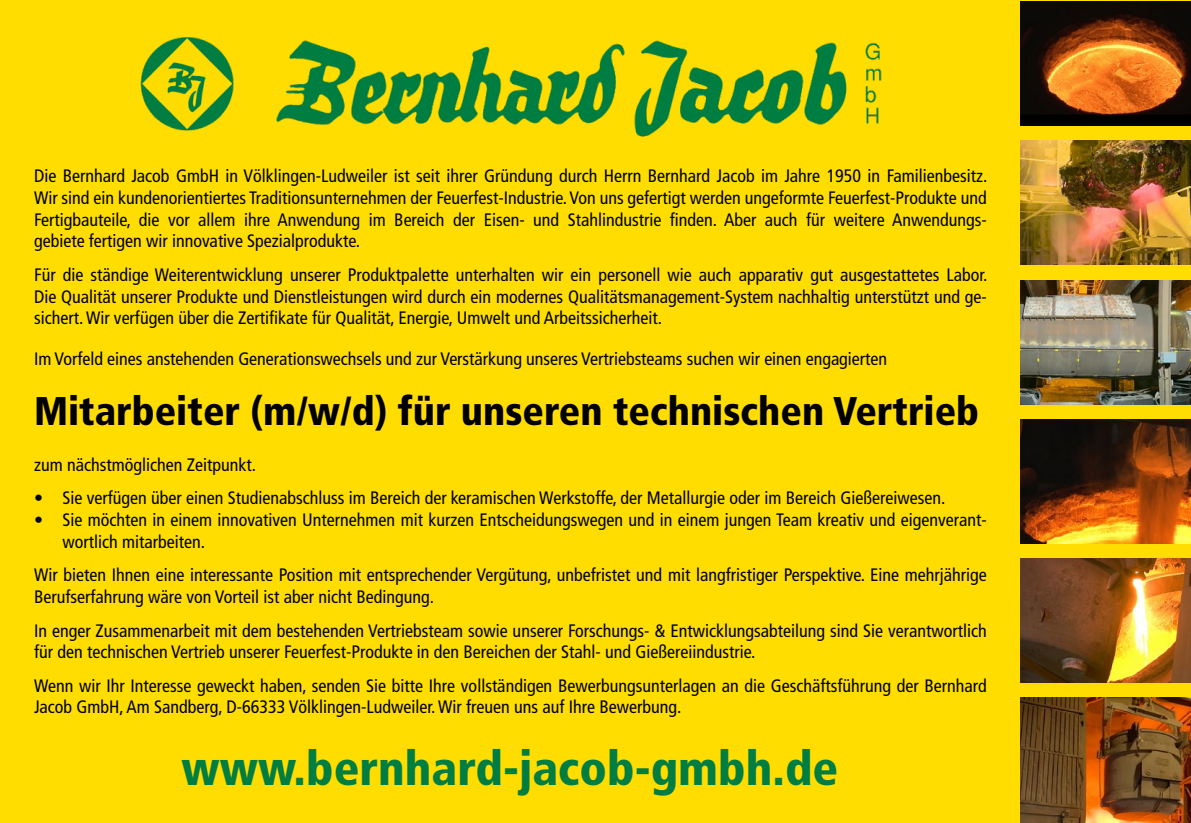
<style>
.page{position:relative;width:1191px;height:823px;background:#fff}
.page>*{position:absolute;margin:0;border:0;box-sizing:border-box;transform-origin:0 0}
.t1{font:900 condensed 48px "Frutiger";color:#007d40}
.t2{font:900 condensed 40px "Frutiger";color:#000}
.t3{font:condensed 18px/21.6px "Frutiger";color:#000}
</style>
<div class="page">
<div style="left:0;top:0;width:1191px;height:822px;background:#fd0"></div>
<img style="left:140px;top:37px;width:742px;height:100px">
<img style="left:1020px;top:2px;width:171px;height:124px">
<img style="left:1020px;top:141px;width:171px;height:124px">
<img style="left:1020px;top:280px;width:171px;height:124px">
<img style="left:1020px;top:419px;width:171px;height:124px">
<img style="left:1020px;top:558px;width:171px;height:124px">
<img style="left:1020px;top:697px;width:171px;height:125px">
<p class="t3" style="left:34px;top:165px;width:955px;text-align:justify">Die Bernhard Jacob GmbH in Völklingen-Ludweiler ist seit ihrer Gründung durch Herrn Bernhard Jacob im Jahre 1950 in Familienbesitz.<br>Wir sind ein kundenorientiertes Traditionsunternehmen der Feuerfest-Industrie. Von uns gefertigt werden ungeformte Feuerfest-Produkte und Fertigbauteile, die vor allem ihre Anwendung im Bereich der Eisen- und Stahlindustrie finden. Aber auch für weitere Anwendungs&shy;gebiete fertigen wir innovative Spezialprodukte.</p>
<p class="t3" style="left:34px;top:264px;width:955px;text-align:justify">Für die ständige Weiterentwicklung unserer Produktpalette unterhalten wir ein personell wie auch apparativ gut ausgestattetes Labor.<br>Die Qualität unserer Produkte und Dienstleistungen wird durch ein modernes Qualitätsmanagement-System nachhaltig unterstützt und ge&shy;sichert. Wir verfügen über die Zertifikate für Qualität, Energie, Umwelt und Arbeitssicherheit.</p>
<p class="t3" style="left:34px;top:348px;width:854px">Im Vorfeld eines anstehenden Generationswechsels und zur Verstärkung unseres Vertriebsteams suchen wir einen engagierten</p>
<h2 class="t2" style="left:34px;top:387px;width:946px">Mitarbeiter (m/w/d) für unseren technischen Vertrieb</h2>
<p class="t3" style="left:34px;top:453px;width:223px">zum nächstmöglichen Zeitpunkt.</p>
<p class="t3" style="left:34px;top:487px;width:913px">• Sie verfügen über einen Studienabschluss im Bereich der keramischen Werkstoffe, der Metallurgie oder im Bereich Gießereiwesen.</p>
<p class="t3" style="left:62px;top:508px;width:926px;text-indent:-28px">• Sie möchten in einem innovativen Unternehmen mit kurzen Entscheidungswegen und in einem jungen Team kreativ und eigenverant&shy;wortlich mitarbeiten.</p>
<p class="t3" style="left:34px;top:564px;width:954px">Wir bieten Ihnen eine interessante Position mit entsprechender Vergütung, unbefristet und mit langfristiger Perspektive. Eine mehrjährige<br>Berufserfahrung wäre von Vorteil ist aber nicht Bedingung.</p>
<p class="t3" style="left:34px;top:619px;width:954px">In enger Zusammenarbeit mit dem bestehenden Vertriebsteam sowie unserer Forschungs- &amp; Entwicklungsabteilung sind Sie verantwortlich für den technischen Vertrieb unserer Feuerfest-Produkte in den Bereichen der Stahl- und Gießereiindustrie.</p>
<p class="t3" style="left:34px;top:674px;width:954px">Wenn wir Ihr Interesse geweckt haben, senden Sie bitte Ihre vollständigen Bewerbungsunterlagen an die Geschäftsführung der Bernhard<br>Jacob GmbH, Am Sandberg, D-66333 Völklingen-Ludweiler. Wir freuen uns auf Ihre Bewerbung.</p>
<h1 class="t1" style="left:182px;top:739px;width:658px">www.bernhard-jacob-gmbh.de</h1>
</div>
